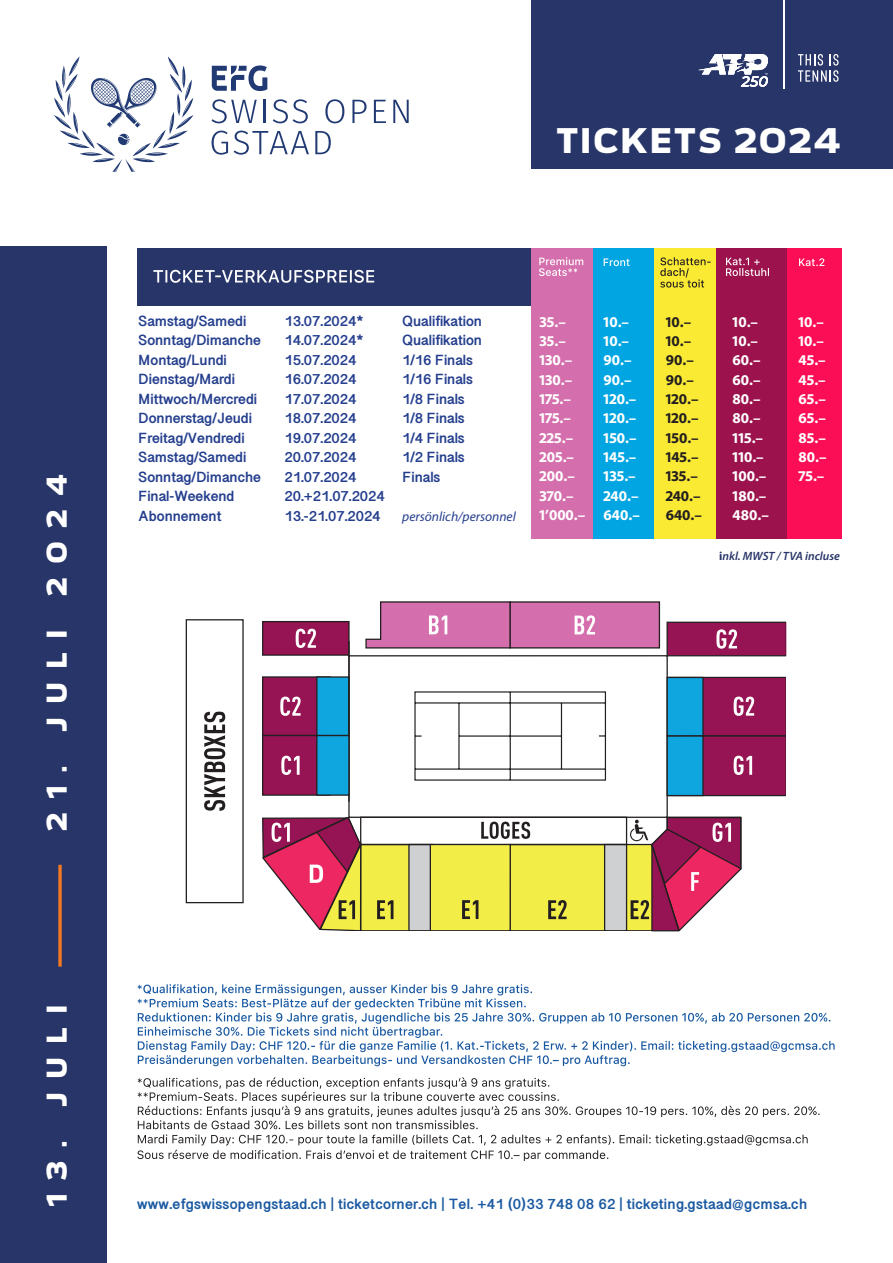
<style>
.page{position:relative;width:893px;height:1263px;background:#fff}
.page>*{position:absolute;margin:0;border:0;box-sizing:border-box;transform-origin:0 0}
.t1{font:900 36px "FS Industrie Ex";letter-spacing:.025em;color:#fff}
.t2{font:900 28.95px "FS Industrie Ex";letter-spacing:.445em;color:#fff}
.t3{font:700 15.15px "Sinhala Sangam MN";letter-spacing:.02em;color:#1a59a2}
.t4{font:700 15px/19.5px "Sinhala Sangam MN";color:#253f8e}
.t5{font:700 15px/19.4px "Myriad Pro";color:#fff}
.t6{font:700 15px/19.4px "Myriad Pro";color:#231f20}
.t7{font:italic 13.5px "Myriad Pro";color:#253f8e}
.t8{font:italic 600 12px "Myriad Pro";color:#273568}
.s1{font-weight:700;font-style:normal}
</style>
<div class="page">
<div style="left:531px;top:0;width:362px;height:169px;background:#273568"></div>
<svg style="left:212px;top:65px;width:55px;height:26px"></svg>
<svg style="left:211px;top:99px;width:46px;height:24px"></svg>
<hr style="left:264px;top:100px;width:2px;height:23px;background:#213a73">
<svg style="left:273px;top:99px;width:35px;height:24px"></svg>
<svg style="left:325px;top:99px;width:19px;height:24px"></svg>
<svg style="left:352px;top:100px;width:15px;height:23px"></svg>
<svg style="left:374px;top:100px;width:12px;height:23px"></svg>
<svg style="left:393px;top:100px;width:16px;height:23px"></svg>
<svg style="left:212px;top:131px;width:16px;height:24px"></svg>
<svg style="left:234px;top:131px;width:75px;height:24px"></svg>
<svg style="left:315px;top:131px;width:16px;height:23px"></svg>
<svg style="left:54px;top:56px;width:139px;height:116px"></svg>
<svg style="left:137px;top:1077px;width:683px;height:84px"></svg>
<svg style="left:138px;top:984px;width:697px;height:82px"></svg>
<div style="left:0;top:247px;width:106px;height:1016px;background:#273568"></div>
<svg style="left:58px;top:865px;width:4px;height:102px"></svg>
<hr style="left:783px;top:0;width:2px;height:88px;background:#fff">
<svg style="left:798px;top:54px;width:41px;height:28px"></svg>
<svg style="left:698px;top:54px;width:70px;height:33px"></svg>
<div style="left:263px;top:622px;width:86px;height:33px;background:#961453"></div>
<div style="left:262px;top:621px;width:88px;height:35px;border:1px solid #231f20"></div>
<div style="left:263px;top:677px;width:67px;height:58px;background:#961453"></div>
<div style="left:262px;top:676px;width:69px;height:60px;border:1px solid #231f20"></div>
<div style="left:263px;top:735px;width:67px;height:60px;background:#961453"></div>
<div style="left:262px;top:735px;width:69px;height:61px;border:1px solid #231f20"></div>
<div style="left:317px;top:677px;width:32px;height:58px;background:#0fa5df"></div>
<div style="left:316px;top:676px;width:34px;height:60px;border:1px solid #231f20"></div>
<svg style="left:204px;top:712px;width:21px;height:99px"></svg>
<div style="left:186px;top:619px;width:58px;height:284px;border:1px solid #231f20"></div>
<svg style="left:414px;top:691px;width:192px;height:90px"></svg>
<div style="left:510px;top:602px;width:149px;height:46px;background:#d46eac"></div>
<div style="left:510px;top:601px;width:150px;height:47px;border:1px solid #231f20"></div>
<div style="left:666px;top:677px;width:38px;height:60px;border:1px solid #231f20"></div>
<div style="left:666px;top:735px;width:38px;height:61px;border:1px solid #231f20"></div>
<svg style="left:348px;top:641px;width:2px;height:11px"></svg>
<hr style="left:348px;top:672px;width:2px;height:64px;background:#231f20">
<hr style="left:348px;top:652px;width:2px;height:20px;background:#231f20">
<hr style="left:348px;top:780px;width:2px;height:22px;background:#231f20">
<svg style="left:668px;top:677px;width:118px;height:119px;background:#6d437c"></svg>
<svg style="left:575px;top:615px;width:20px;height:19px"></svg>
<svg style="left:365px;top:601px;width:146px;height:48px;background:#cc7aac"></svg>
<svg style="left:281px;top:756px;width:19px;height:19px"></svg>
<svg style="left:296px;top:629px;width:20px;height:19px"></svg>
<svg style="left:666px;top:622px;width:120px;height:34px;background:#942158"></svg>
<svg style="left:280px;top:697px;width:21px;height:19px"></svg>
<div style="left:317px;top:735px;width:32px;height:60px;background:#0fa5df"></div>
<div style="left:316px;top:735px;width:34px;height:61px;border:1px solid #231f20"></div>
<svg style="left:262px;top:816px;width:480px;height:116px"></svg>
<div style="left:716px;top:248px;width:72px;height:291px;background:#9c124d"></div>
<div style="left:787px;top:248px;width:55px;height:291px;background:#fb0e55"></div>
<div style="left:593px;top:248px;width:61px;height:291px;background:#00a5e2"></div>
<div style="left:137px;top:248px;width:394px;height:58px;background:#273568"></div>
<div style="left:531px;top:248px;width:62px;height:291px;background:#d46eac"></div>
<svg style="left:539px;top:257px;width:44px;height:19px"></svg>
<svg style="left:604px;top:258px;width:25px;height:8px"></svg>
<div style="left:655px;top:248px;width:61px;height:291px;background:#fbea34"></div>
<svg style="left:660px;top:257px;width:51px;height:31px"></svg>
<svg style="left:726px;top:258px;width:43px;height:18px"></svg>
<svg style="left:153px;top:270px;width:221px;height:13px"></svg>
<svg style="left:799px;top:258px;width:25px;height:8px"></svg>
<h2 class="t2" style="left:38px;top:832px;width:359px;rotate:-90deg">21. JULI 2024</h2>
<h1 class="t1" style="left:556px;top:117px;width:286px">TICKETS 2024</h1>
<p class="t4" style="left:138px;top:311px;width:124px">Samstag/Samedi<br>Sonntag/Dimanche<br>Montag/Lundi<br>Dienstag/Mardi<br>Mittwoch/Mercredi<br>Donnerstag/Jeudi<br>Freitag/Vendredi<br>Samstag/Samedi<br>Sonntag/Dimanche<br>Final-Weekend<br>Abonnement</p>
<p class="t4" style="left:285px;top:311px;width:102px">13.07.2024*<br>14.07.2024*<br>15.07.2024<br>16.07.2024<br>17.07.2024<br>18.07.2024<br>19.07.2024<br>20.07.2024<br>21.07.2024<br>20.+21.07.2024<br>13.-21.07.2024</p>
<p class="t4" style="left:402px;top:311px;width:81px">Qualifikation<br>Qualifikation<br>1/16 Finals<br>1/16 Finals<br>1/8 Finals<br>1/8 Finals<br>1/4 Finals<br>1/2 Finals<br>Finals</p>
<p class="t7" style="left:402px;top:508px;width:115px">persönlich/personnel</p>
<p class="t5" style="left:539px;top:311px;width:47px">35.–<br>35.–<br>130.–<br>130.–<br>175.–<br>175.–<br>225.–<br>205.–<br>200.–<br>370.–<br>1’000.–</p>
<p class="t5" style="left:604px;top:311px;width:38px">10.–<br>10.–<br>90.–<br>90.–<br>120.–<br>120.–<br>150.–<br>145.–<br>135.–<br>240.–<br>640.–</p>
<p class="t6" style="left:666px;top:311px;width:38px">10.–<br>10.–<br>90.–<br>90.–<br>120.–<br>120.–<br>150.–<br>145.–<br>135.–<br>240.–<br>640.–</p>
<p class="t5" style="left:733px;top:311px;width:38px">10.–<br>10.–<br>60.–<br>60.–<br>80.–<br>80.–<br>115.–<br>110.–<br>100.–<br>180.–<br>480.–</p>
<p class="t8" style="left:719px;top:548px;width:122px"><span class="s1">i</span>nkl. MWST / TVA incluse</p>
<p class="t5" style="left:798px;top:311px;width:30px">10.–<br>10.–<br>45.–<br>45.–<br>65.–<br>65.–<br>85.–<br>80.–<br>75.–</p>
<h2 class="t2" style="left:38px;top:1207px;width:204px;rotate:-90deg">13. JULI</h2>
<p class="t3" style="left:137px;top:1196px;width:671px">www.efgswissopengstaad.ch | ticketcorner.ch | Tel. +41 (0)33 748 08 62 | ticketing.gstaad@gcmsa.ch</p>
</div>
